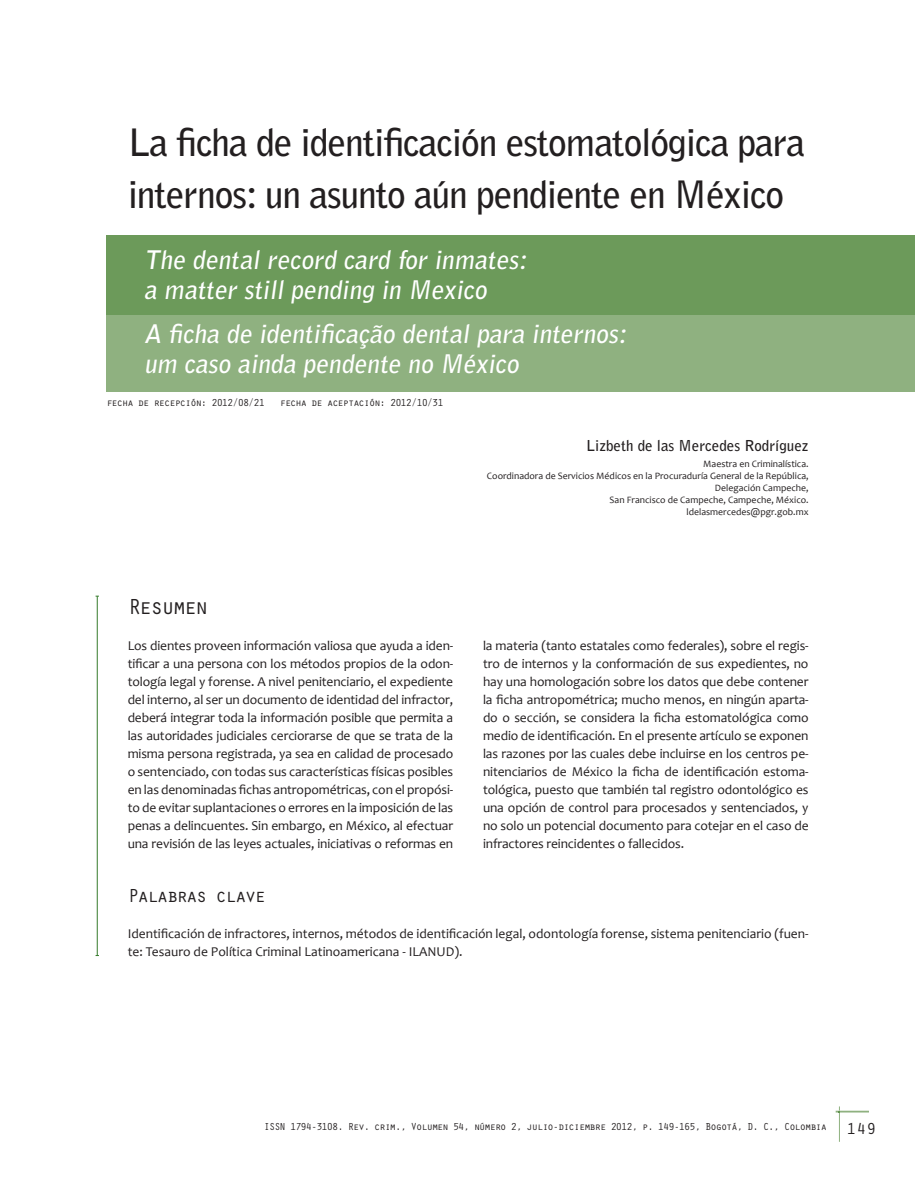
<style>
.page{position:relative;width:915px;height:1191px;background:#fff}
.page>*{position:absolute;margin:0;border:0;box-sizing:border-box;transform-origin:0 0}
.t1{font:700 37.5px/52.5px "Bell Gothic Std";letter-spacing:-.03em;color:#231f20}
.t2{font:700 25.5px/30.6px "Bell Gothic Std";color:#fff}
.t3{font:22.5px "Orator Std";letter-spacing:-.1em;color:#231f20}
.t4{font:19.5px "Orator Std";letter-spacing:-.1em;color:#231f20}
.t5{font:700 15px "Bell Gothic Std";color:#231f20}
.t6{font:13.5px/18px "Candara";color:#231f20;text-align:justify}
.t7{font:10.5px "Orator Std";letter-spacing:-.1em;color:#231f20}
.t8{font:9.75px/12px "Candara";color:#231f20;text-align:right}
.s1{font-size:16.5px}
</style>
<div class="page">
<hr style="left:839px;top:1110px;width:29px;height:2px;background:#8fb180">
<svg style="left:835px;top:1110px;width:4px;height:3px"></svg>
<hr style="left:97px;top:596px;width:1px;height:359px;background:#357b2b">
<div style="left:106px;top:236px;width:808px;height:155px;background:#6c9a5a"></div>
<div style="left:106px;top:315px;width:808px;height:76px;background:#8fb180"></div>
<h1 class="t1" style="left:128px;top:116px;width:678px">La ficha de identificación estomatológica para internos: un asunto aún pendiente en México</h1>
<h2 class="t2" style="left:144px;top:244px;width:388px">The dental record card for inmates: a matter still pending in Mexico</h2>
<h2 class="t2" style="left:144px;top:318px;width:488px">A ficha de identificação dental para internos: um caso ainda pendente no México</h2>
<p class="t7" style="left:106px;top:395px;width:160px">fecha de recepción: 2012/08/21</p>
<p class="t7" style="left:280px;top:395px;width:165px">fecha de aceptación: 2012/10/31</p>
<p class="t5" style="left:586px;top:436px;width:224px">Lizbeth de las Mercedes Rodríguez</p>
<p class="t8" style="left:486px;top:458px;width:323px">Maestra en Criminalística.<br>Coordinadora de Servicios Médicos en la Procuraduría General de la República, Delegación Campeche,<br>San Francisco de Campeche, Campeche, México. ldelasmercedes@pgr.gob.mx</p>
<h3 class="t3" style="left:128px;top:590px;width:82px">Resumen</h3>
<p class="t6" style="left:128px;top:636px;width:327px">Los dientes proveen información valiosa que ayuda a iden&shy;tificar a una persona con los métodos propios de la odon&shy;tología legal y forense. A nivel penitenciario, el expediente del interno, al ser un documento de identidad del infractor, deberá integrar toda la información posible que permita a las autoridades judiciales cerciorarse de que se trata de la misma persona registrada, ya sea en calidad de procesado o sentenciado, con todas sus características físicas posibles en las denominadas fichas antropométricas, con el propósi&shy;to de evitar suplantaciones o errores en la imposición de las penas a delincuentes. Sin embargo, en México, al efectuar una revisión de las leyes actuales, iniciativas o reformas en</p>
<p class="t6" style="left:483px;top:636px;width:327px">la materia (tanto estatales como federales), sobre el regis&shy;tro de internos y la conformación de sus expedientes, no hay una homologación sobre los datos que debe contener la ficha antropométrica; mucho menos, en ningún aparta&shy;do o sección, se considera la ficha estomatológica como medio de identificación. En el presente artículo se exponen las razones por las cuales debe incluirse en los centros pe&shy;nitenciarios de México la ficha de identificación estoma&shy;tológica, puesto que también tal registro odontológico es una opción de control para procesados y sentenciados, y no solo un potencial documento para cotejar en el caso de infractores reincidentes o fallecidos.</p>
<h3 class="t4" style="left:128px;top:881px;width:140px">Palabras clave</h3>
<p class="t6" style="left:128px;top:924px;width:682px">Identificación de infractores, internos, métodos de identificación legal, odontología forense, sistema penitenciario (fuen&shy;te: Tesauro de Política Criminal Latinoamericana - ILANUD).</p>
<p class="t7" style="left:264px;top:1119px;width:613px">ISSN 1794-3108. Rev. crim., Volumen 54, número 2, julio-diciembre 2012, p. 149-165, Bogotá, D. C., Colombia <span class="s1">149</span></p>
</div>
